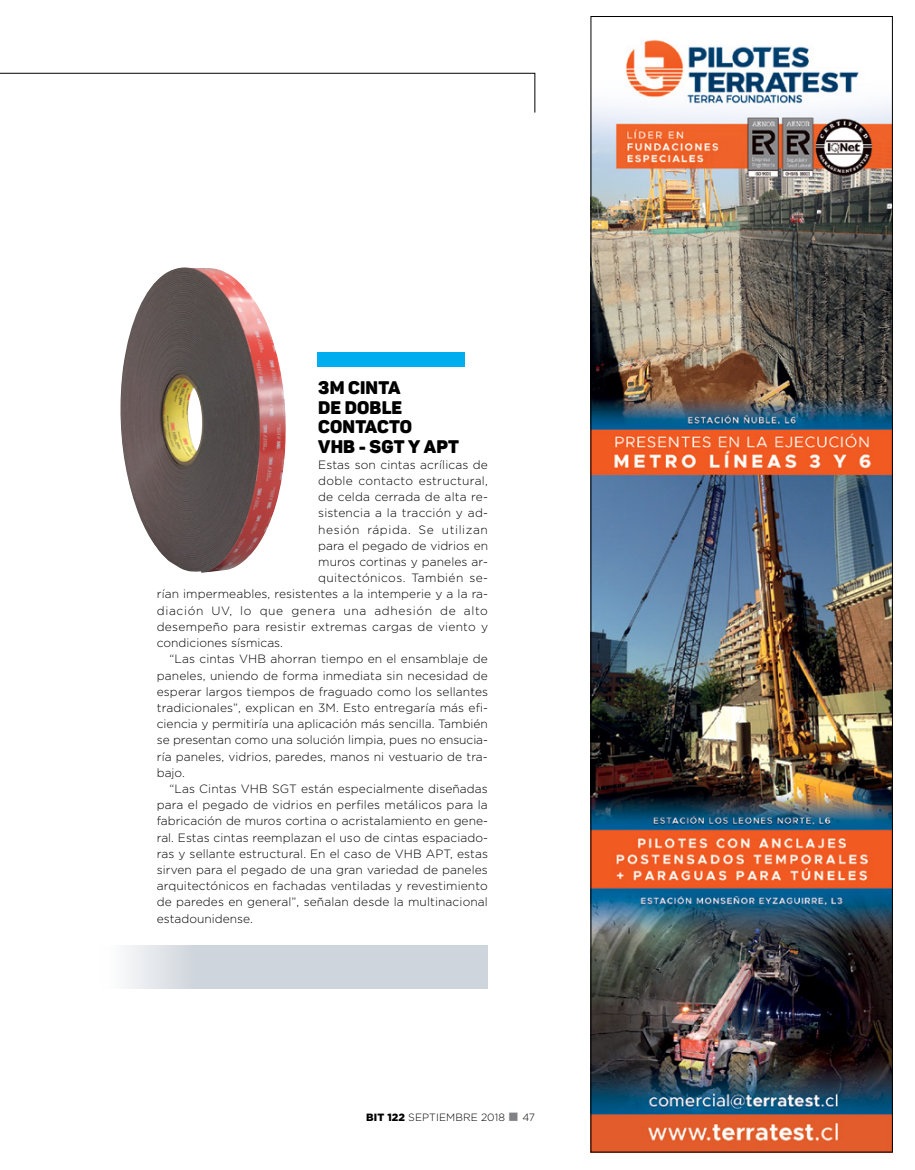
<style>
.page{position:relative;width:915px;height:1170px;background:#fff}
.page>*{position:absolute;margin:0;border:0;box-sizing:border-box;transform-origin:0 0}
.t1{font:18px/19.5px "Panton Black Caps";letter-spacing:.01em;color:#000}
.t2{font:300 12px "Gotham";letter-spacing:.01em;color:#000}
.t3{font:300 12px "Gotham";letter-spacing:.055em;color:#000}
.t4{font:300 12px "Gotham";letter-spacing:.03em;color:#000}
.t5{font:300 12px "Gotham";letter-spacing:.05em;color:#000}
.t6{font:300 10.5px "Gotham";letter-spacing:.005em;color:#000}
.s1{font-weight:900}
.s2{color:#808285}
</style>
<div class="page">
<svg style="left:0;top:73px;width:535px;height:40px"></svg>
<div style="left:317px;top:352px;width:148px;height:15px;background:#00aeef"></div>
<img style="left:120px;top:267px;width:166px;height:305px">
<svg style="left:126px;top:945px;width:361px;height:43px;background:#d2d8de"></svg>
<img style="left:592px;top:40px;width:298px;height:1110px">
<h1 class="t1" style="left:318px;top:377px;width:142px">3M CINTA<br>DE DOBLE<br>CONTACTO<br>VHB - SGT Y APT</h1>
<p class="t2" style="left:318px;top:457px;width:171px">Estas son cintas acrílicas de</p>
<p class="t2" style="left:318px;top:473px;width:171px">doble contacto estructural,</p>
<p class="t2" style="left:318px;top:489px;width:171px">de celda cerrada de alta re-</p>
<p class="t2" style="left:318px;top:505px;width:171px">sistencia a la tracción y ad-</p>
<p class="t5" style="left:318px;top:521px;width:171px">hesión rápida. Se utilizan</p>
<p class="t2" style="left:318px;top:538px;width:171px">para el pegado de vidrios en</p>
<p class="t2" style="left:318px;top:554px;width:171px">muros cortinas y paneles ar-</p>
<p class="t4" style="left:318px;top:570px;width:171px">quitectónicos. También se-</p>
<p class="t2" style="left:157px;top:586px;width:333px">rían impermeables, resistentes a la intemperie y a la ra-</p>
<p class="t3" style="left:157px;top:602px;width:332px">diación UV, lo que genera una adhesión de alto</p>
<p class="t2" style="left:157px;top:619px;width:333px">desempeño para resistir extremas cargas de viento y</p>
<p class="t2" style="left:157px;top:635px;width:128px">condiciones sísmicas.</p>
<p class="t2" style="left:169px;top:651px;width:319px">“Las cintas VHB ahorran tiempo en el ensamblaje de</p>
<p class="t2" style="left:157px;top:667px;width:332px">paneles, uniendo de forma inmediata sin necesidad de</p>
<p class="t2" style="left:157px;top:683px;width:333px">esperar largos tiempos de fraguado como los sellantes</p>
<p class="t2" style="left:157px;top:700px;width:333px">tradicionales”, explican en 3M . Esto entregaría más efi-</p>
<p class="t2" style="left:157px;top:716px;width:332px">ciencia y permitiría una aplicación más sencilla. También</p>
<p class="t2" style="left:157px;top:732px;width:332px">se presentan como una solución limpia, pues no ensucia-</p>
<p class="t2" style="left:157px;top:748px;width:332px">ría paneles, vidrios, paredes, manos ni vestuario de tra-</p>
<p class="t2" style="left:157px;top:764px;width:30px">bajo.</p>
<p class="t2" style="left:169px;top:781px;width:320px">“Las Cintas VHB SGT están especialmente diseñadas</p>
<p class="t2" style="left:157px;top:797px;width:332px">para el pegado de vidrios en perfiles metálicos para la</p>
<p class="t2" style="left:157px;top:813px;width:332px">fabricación de muros cortina o acristalamiento en gene-</p>
<p class="t2" style="left:157px;top:829px;width:332px">ral. Estas cintas reemplazan el uso de cintas espaciado-</p>
<p class="t2" style="left:157px;top:845px;width:332px">ras y sellante estructural. En el caso de VHB APT, estas</p>
<p class="t2" style="left:157px;top:862px;width:332px">sirven para el pegado de una gran variedad de paneles</p>
<p class="t2" style="left:157px;top:878px;width:332px">arquitectónicos en fachadas ventiladas y revestimiento</p>
<p class="t2" style="left:157px;top:894px;width:332px">de paredes en general”, señalan desde la multinacional</p>
<p class="t2" style="left:157px;top:910px;width:97px">estadounidense.</p>
<p class="t6" style="left:366px;top:1110px;width:170px"><span class="s1">BIT 122</span> septiembre 2018 <span class="s2">■</span> 47</p>
</div>
